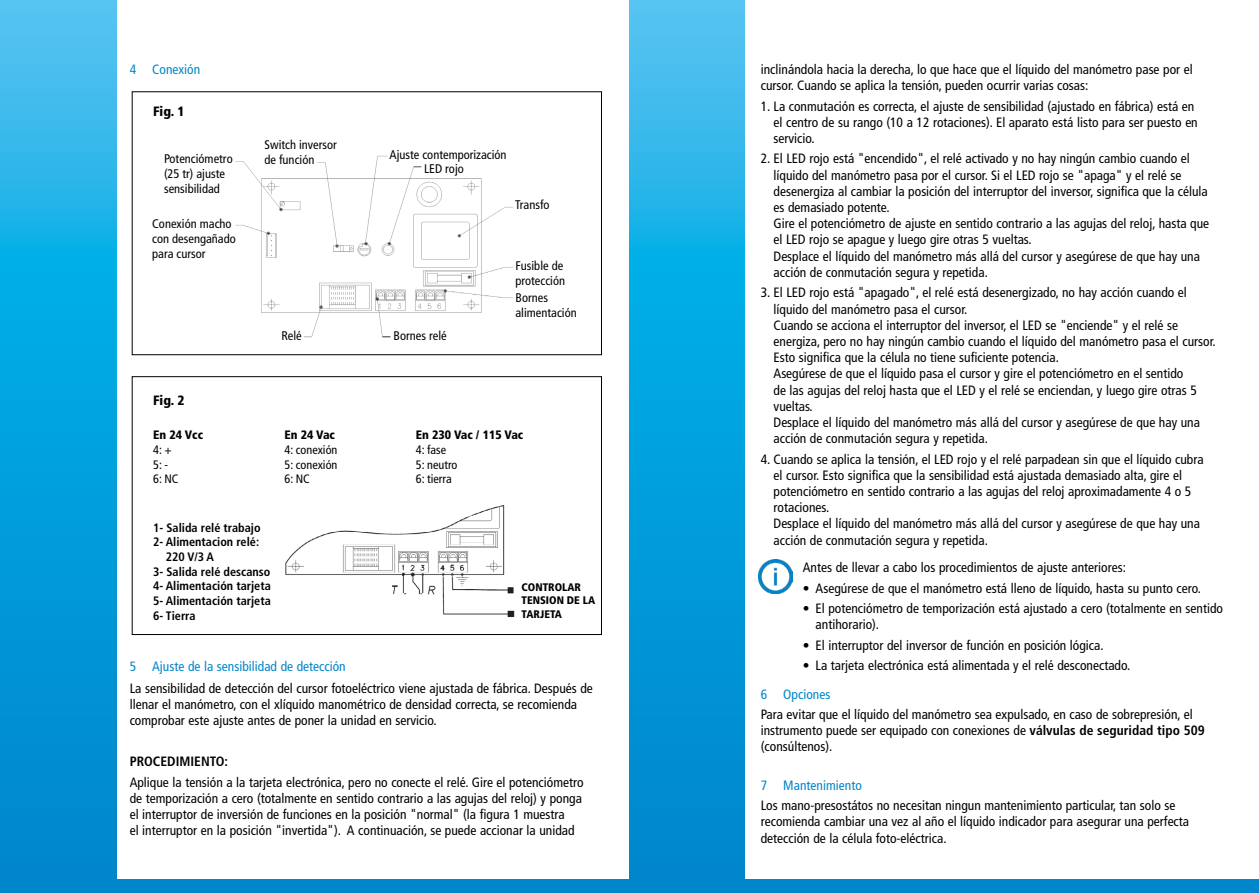
<style>
.page{position:relative;width:1259px;height:893px;background:#fff}
.page>*{position:absolute;margin:0;border:0;box-sizing:border-box;transform-origin:0 0}
.t1{font:condensed 13.5px/16.2px "Frutiger LT Std";color:#000}
.t2{font:condensed 13.5px "Frutiger LT Std";color:#0086ca}
.t3{font:700 condensed 13.5px "Frutiger LT Std";color:#000}
.t4{font:900 condensed 13.5px "Frutiger LT Std";color:#000}
.t5{font:condensed 12.45px/15px "Frutiger LT Std";color:#000}
.t6{font:700 condensed 12.15px "Frutiger LT Std";color:#000}
.t7{font:condensed 12.15px/14.7px "Frutiger LT Std";color:#000}
.t8{font:900 condensed 12.15px "Frutiger LT Std";color:#000}
.t9{font:900 condensed 10.95px/13.2px "Frutiger LT Std";color:#000}
.s1{font-weight:700}
</style>
<div class="page">
<svg style="left:0;top:0;width:116px;height:880px;background:#0fa3dd"></svg>
<div style="left:0;top:880px;width:1259px;height:13px;background:#0086ca"></div>
<svg style="left:629px;top:0;width:115px;height:880px;background:#0fa3dd"></svg>
<img style="left:758px;top:559px;width:34px;height:34px">
<img style="left:285px;top:505px;width:230px;height:112px">
<div style="left:132px;top:376px;width:470px;height:259px;border:1px solid #000"></div>
<div style="left:132px;top:91px;width:470px;height:264px;border:1px solid #000"></div>
<img style="left:235px;top:155px;width:279px;height:183px">
<p class="t2" style="left:130px;top:61px;width:72px">4 Conexión</p>
<p class="t4" style="left:153px;top:104px;width:33px">Fig. 1</p>
<p class="t5" style="left:164px;top:152px;width:70px">Potenciómetro (25 tr) ajuste sensibilidad</p>
<p class="t5" style="left:152px;top:216px;width:85px">Conexión macho con desengañado para cursor</p>
<p class="t4" style="left:153px;top:392px;width:33px">Fig. 2</p>
<p class="t8" style="left:153px;top:428px;width:52px">En 24 Vcc</p>
<p class="t7" style="left:153px;top:442px;width:27px">4: +<br>5: -<br>6: NC</p>
<p class="t5" style="left:264px;top:137px;width:74px">Switch inversor de función</p>
<p class="t5" style="left:424px;top:147px;width:84px;text-indent:-35px">Ajuste contemporización<br>LED rojo</p>
<p class="t5" style="left:515px;top:197px;width:36px">Transfo</p>
<p class="t5" style="left:281px;top:328px;width:22px">Relé</p>
<p class="t5" style="left:393px;top:328px;width:55px">Bornes relé</p>
<p class="t5" style="left:515px;top:258px;width:51px">Fusible de protección</p>
<p class="t5" style="left:515px;top:291px;width:63px">Bornes alimentación</p>
<p class="t5" style="left:539px;top:305px;width:36px">Transfo</p>
<p class="t8" style="left:284px;top:428px;width:52px">En 24 Vac</p>
<p class="t7" style="left:284px;top:442px;width:54px;text-align:justify">4: conexión 5: conexión 6: NC</p>
<p class="t8" style="left:416px;top:428px;width:109px">En 230 Vac / 115 Vac</p>
<p class="t7" style="left:416px;top:442px;width:43px">4: fase<br>5: neutro<br>6: tierra</p>
<p class="t5" style="left:305px;top:436px;width:22px">Relé</p>
<p class="t5" style="left:417px;top:436px;width:55px">Bornes relé</p>
<p class="t6" style="left:153px;top:520px;width:109px">1- Salida relé trabajo</p>
<p class="t6" style="left:153px;top:535px;width:108px">2- Alimentacion relé:</p>
<p class="t6" style="left:166px;top:550px;width:50px">220 V/3 A</p>
<p class="t6" style="left:153px;top:564px;width:119px">3- Salida relé descanso</p>
<p class="t6" style="left:153px;top:579px;width:119px">4- Alimentación tarjeta</p>
<p class="t6" style="left:153px;top:594px;width:119px">5- Alimentación tarjeta</p>
<p class="t6" style="left:153px;top:608px;width:44px">6- Tierra</p>
<p class="t9" style="left:521px;top:581px;width:75px">CONTROLAR<br>TENSION DE LA<br>TARJETA</p>
<p class="t2" style="left:130px;top:659px;width:217px">5 Ajuste de la sensibilidad de detección</p>
<p class="t1" style="left:130px;top:680px;width:465px">La sensibilidad de detección del cursor fotoeléctrico viene ajustada de fábrica. Después de llenar el manómetro, con el xlíquido manométrico de densidad correcta, se recomienda comprobar este ajuste antes de poner la unidad en servicio.</p>
<p class="t3" style="left:130px;top:754px;width:100px">PROCEDIMIENTO:</p>
<p class="t1" style="left:130px;top:774px;width:455px">Aplique la tensión a la tarjeta electrónica, pero no conecte el relé. Gire el potenciómetro de temporización a cero (totalmente en sentido contrario a las agujas del reloj) y ponga el interruptor de inversión de funciones en la posición "normal" (la figura 1 muestra<br>el interruptor en la posición "invertida"). A continuación, se puede accionar la unidad</p>
<p class="t1" style="left:761px;top:61px;width:433px">inclinándola hacia la derecha, lo que hace que el líquido del manómetro pase por el cursor. Cuando se aplica la tensión, pueden ocurrir varias cosas:</p>
<p class="t1" style="left:773px;top:98px;width:426px;text-indent:-13px">1. La conmutación es correcta, el ajuste de sensibilidad (ajustado en fábrica) está en el centro de su rango (10 a 12 rotaciones). El aparato está listo para ser puesto en servicio.</p>
<p class="t1" style="left:773px;top:151px;width:437px;text-indent:-13px">2. El LED rojo está "encendido", el relé activado y no hay ningún cambio cuando el líquido del manómetro pasa por el cursor. Si el LED rojo se "apaga" y el relé se desenergiza al cambiar la posición del interruptor del inversor, significa que la célula es demasiado potente.<br>Gire el potenciómetro de ajuste en sentido contrario a las agujas del reloj, hasta que el LED rojo se apague y luego gire otras 5 vueltas.<br>Desplace el líquido del manómetro más allá del cursor y asegúrese de que hay una acción de conmutación segura y repetida.</p>
<p class="t1" style="left:773px;top:285px;width:444px;text-indent:-13px">3. El LED rojo está "apagado", el relé está desenergizado, no hay acción cuando el líquido del manómetro pasa el cursor.<br>Cuando se acciona el interruptor del inversor, el LED se "enciende" y el relé se energiza, pero no hay ningún cambio cuando el líquido del manómetro pasa el cursor.<br>Esto significa que la célula no tiene suficiente potencia.<br>Asegúrese de que el líquido pasa el cursor y gire el potenciómetro en el sentido<br>de las agujas del reloj hasta que el LED y el relé se enciendan, y luego gire otras 5 vueltas.<br>Desplace el líquido del manómetro más allá del cursor y asegúrese de que hay una acción de conmutación segura y repetida.</p>
<p class="t1" style="left:773px;top:451px;width:431px;text-indent:-13px">4. Cuando se aplica la tensión, el LED rojo y el relé parpadean sin que el líquido cubra el cursor. Esto significa que la sensibilidad está ajustada demasiado alta, gire el potenciómetro en sentido contrario a las agujas del reloj aproximadamente 4 o 5 rotaciones.<br>Desplace el líquido del manómetro más allá del cursor y asegúrese de que hay una acción de conmutación segura y repetida.</p>
<p class="t1" style="left:803px;top:560px;width:324px">Antes de llevar a cabo los procedimientos de ajuste anteriores:</p>
<p class="t1" style="left:803px;top:580px;width:399px">• Asegúrese de que el manómetro está lleno de líquido, hasta su punto cero.</p>
<p class="t1" style="left:815px;top:601px;width:409px;text-indent:-13px">• El potenciómetro de temporización está ajustado a cero (totalmente en sentido antihorario).</p>
<p class="t1" style="left:803px;top:637px;width:302px">• El interruptor del inversor de función en posición lógica.</p>
<p class="t1" style="left:803px;top:658px;width:329px">• La tarjeta electrónica está alimentada y el relé desconectado.</p>
<p class="t2" style="left:761px;top:686px;width:71px">6 Opciones</p>
<p class="t1" style="left:761px;top:706px;width:445px">Para evitar que el líquido del manómetro sea expulsado, en caso de sobrepresión, el instrumento puede ser equipado con conexiones de <span class="s1">válvulas de seguridad tipo 509 </span>(consúltenos).</p>
<p class="t2" style="left:761px;top:778px;width:103px">7 Mantenimiento</p>
<p class="t1" style="left:761px;top:797px;width:430px">Los mano-presostátos no necesitan ningun mantenimiento particular, tan solo se recomienda cambiar una vez al año el líquido indicador para asegurar una perfecta detección de la célula foto-eléctrica.</p>
</div>
